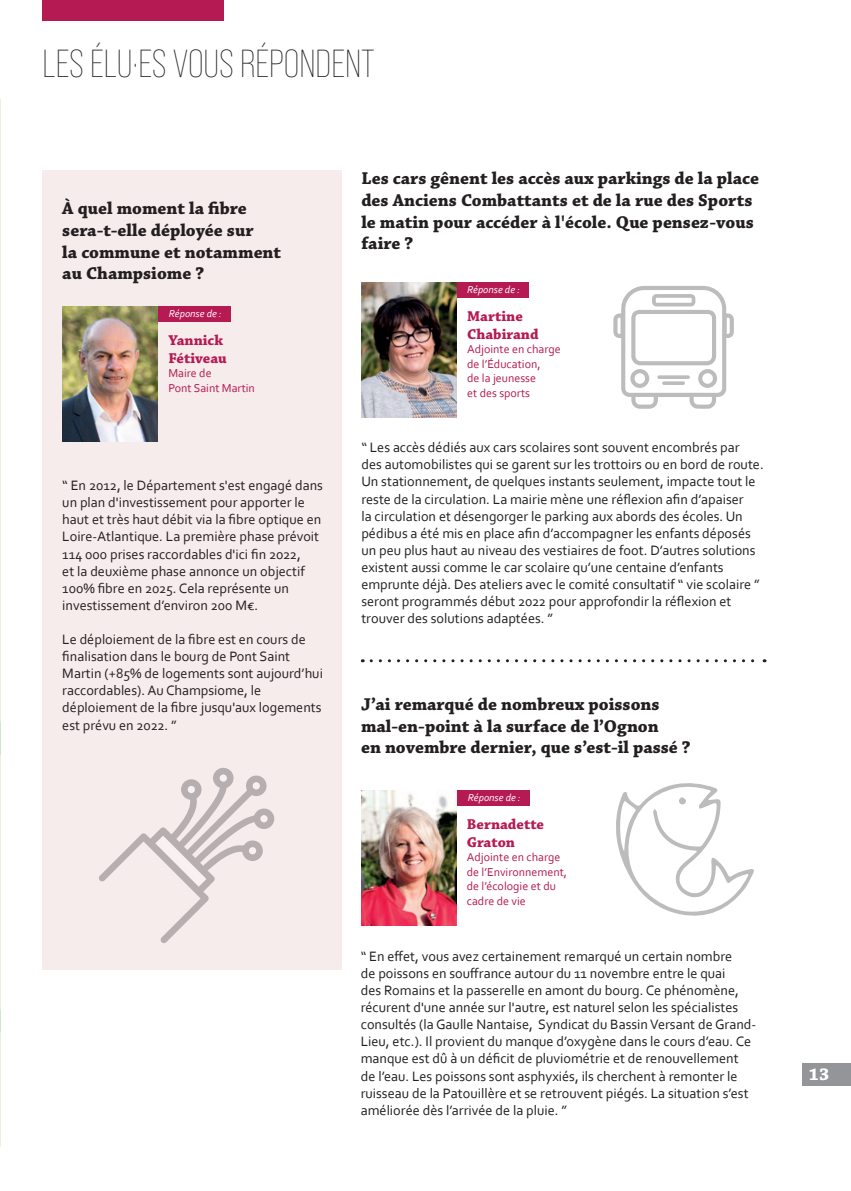
<style>
.page{position:relative;width:851px;height:1191px;background:#fff}
.page>*{position:absolute;margin:0;border:0;box-sizing:border-box;transform-origin:0 0}
.t1{font:300 39px "Bebas Neue Pro";color:#231f20}
.t2{font:700 18px/21.6px "Chaparral Pro";color:#231f20}
.t3{font:700 18px "Chaparral Pro";color:#fff}
.t4{font:700 15px "Chaparral Pro";color:#b51a53}
.t5{font:14.25px/17.1px "Corbel";color:#231f20}
.t6{font:12px/14.4px "Corbel";color:#b51a53}
.t7{font:italic 10.5px "Corbel";color:#fff}
</style>
<div class="page">
<hr style="left:0;top:99px;width:1px;height:1047px;background:#e7f0e1">
<svg style="left:0;top:722px;width:1px;height:310px"></svg>
<div style="left:43px;top:170px;width:298px;height:799px;background:#f7ecec"></div>
<div style="left:456px;top:282px;width:72px;height:16px;background:#b51a53"></div>
<div style="left:158px;top:306px;width:72px;height:16px;background:#b51a53"></div>
<div style="left:457px;top:790px;width:72px;height:15px;background:#b51a53"></div>
<svg style="left:371px;top:659px;width:394px;height:3px"></svg>
<img style="left:62px;top:306px;width:96px;height:135px">
<img style="left:361px;top:282px;width:95px;height:135px">
<img style="left:361px;top:790px;width:95px;height:135px">
<svg style="left:99px;top:767px;width:176px;height:176px"></svg>
<svg style="left:613px;top:286px;width:120px;height:123px"></svg>
<svg style="left:616px;top:783px;width:138px;height:133px"></svg>
<div style="left:43px;top:0;width:181px;height:21px;background:#b51a53"></div>
<div style="left:801px;top:1063px;width:49px;height:23px;background:#939598"></div>
<p class="t1" style="left:43px;top:42px;width:334px">LES ÉLU·ES VOUS RÉPONDENT</p>
<p class="t2" style="left:62px;top:198px;width:220px">À quel moment la fibre sera-t-elle déployée sur<br>la commune et notamment au Champsiome ?</p>
<p class="t7" style="left:169px;top:307px;width:54px">Réponse de :</p>
<p class="t4" style="left:168px;top:331px;width:56px">Yannick</p>
<p class="t4" style="left:168px;top:349px;width:60px">Fétiveau</p>
<p class="t6" style="left:168px;top:366px;width:88px">Maire de<br>Pont Saint Martin</p>
<p class="t5" style="left:62px;top:476px;width:262px">“ En 2012, le Département s'est engagé dans un plan d'investissement pour apporter le haut et très haut débit via la fibre optique en Loire-Atlantique. La première phase prévoit 114 000 prises raccordables d'ici fin 2022,<br>et la deuxième phase annonce un objectif 100% fibre en 2025. Cela représente un investissement d’environ 200 M€.</p>
<p class="t5" style="left:62px;top:630px;width:262px">Le déploiement de la fibre est en cours de finalisation dans le bourg de Pont Saint Martin (+85% de logements sont aujourd’hui raccordables). Au Champsiome, le déploiement de la fibre jusqu'aux logements est prévu en 2022. ”</p>
<p class="t2" style="left:361px;top:168px;width:399px">Les cars gênent les accès aux parkings de la place des Anciens Combattants et de la rue des Sports le matin pour accéder à l'école. Que pensez-vous faire ?</p>
<p class="t7" style="left:467px;top:283px;width:54px">Réponse de :</p>
<p class="t4" style="left:467px;top:307px;width:57px">Martine</p>
<p class="t4" style="left:467px;top:325px;width:73px">Chabirand</p>
<p class="t6" style="left:467px;top:342px;width:95px">Adjointe en charge de l’Éducation,<br>de la jeunesse<br>et des sports</p>
<p class="t5" style="left:361px;top:438px;width:404px">“ Les accès dédiés aux cars scolaires sont souvent encombrés par<br>des automobilistes qui se garent sur les trottoirs ou en bord de route.<br>Un stationnement, de quelques instants seulement, impacte tout le reste de la circulation. La mairie mène une réflexion afin d’apaiser<br>la circulation et désengorger le parking aux abords des écoles. Un pédibus a été mis en place afin d’accompagner les enfants déposés un peu plus haut au niveau des vestiaires de foot. D’autres solutions existent aussi comme le car scolaire qu’une centaine d’enfants emprunte déjà. Des ateliers avec le comité consultatif “ vie scolaire ” seront programmés début 2022 pour approfondir la réflexion et trouver des solutions adaptées. ”</p>
<p class="t2" style="left:361px;top:694px;width:331px">J’ai remarqué de nombreux poissons mal-en-point à la surface de l’Ognon<br>en novembre dernier, que s’est-il passé ?</p>
<p class="t7" style="left:468px;top:791px;width:54px">Réponse de :</p>
<p class="t4" style="left:467px;top:815px;width:79px">Bernadette</p>
<p class="t4" style="left:467px;top:833px;width:50px">Graton</p>
<p class="t6" style="left:467px;top:850px;width:102px">Adjointe en charge de l’Environnement, de l’écologie et du cadre de vie</p>
<p class="t5" style="left:361px;top:947px;width:397px">“ En effet, vous avez certainement remarqué un certain nombre<br>de poissons en souffrance autour du 11 novembre entre le quai<br>des Romains et la passerelle en amont du bourg. Ce phénomène, récurent d'une année sur l'autre, est naturel selon les spécialistes consultés (la Gaulle Nantaise, Syndicat du Bassin Versant de Grand-Lieu, etc.). Il provient du manque d’oxygène dans le cours d’eau. Ce manque est dû à un déficit de pluviométrie et de renouvellement de l’eau. Les poissons sont asphyxiés, ils cherchent à remonter le ruisseau de la Patouillère et se retrouvent piégés. La situation s’est améliorée dès l’arrivée de la pluie. ”</p>
<p class="t3" style="left:808px;top:1064px;width:22px">13</p>
</div>
